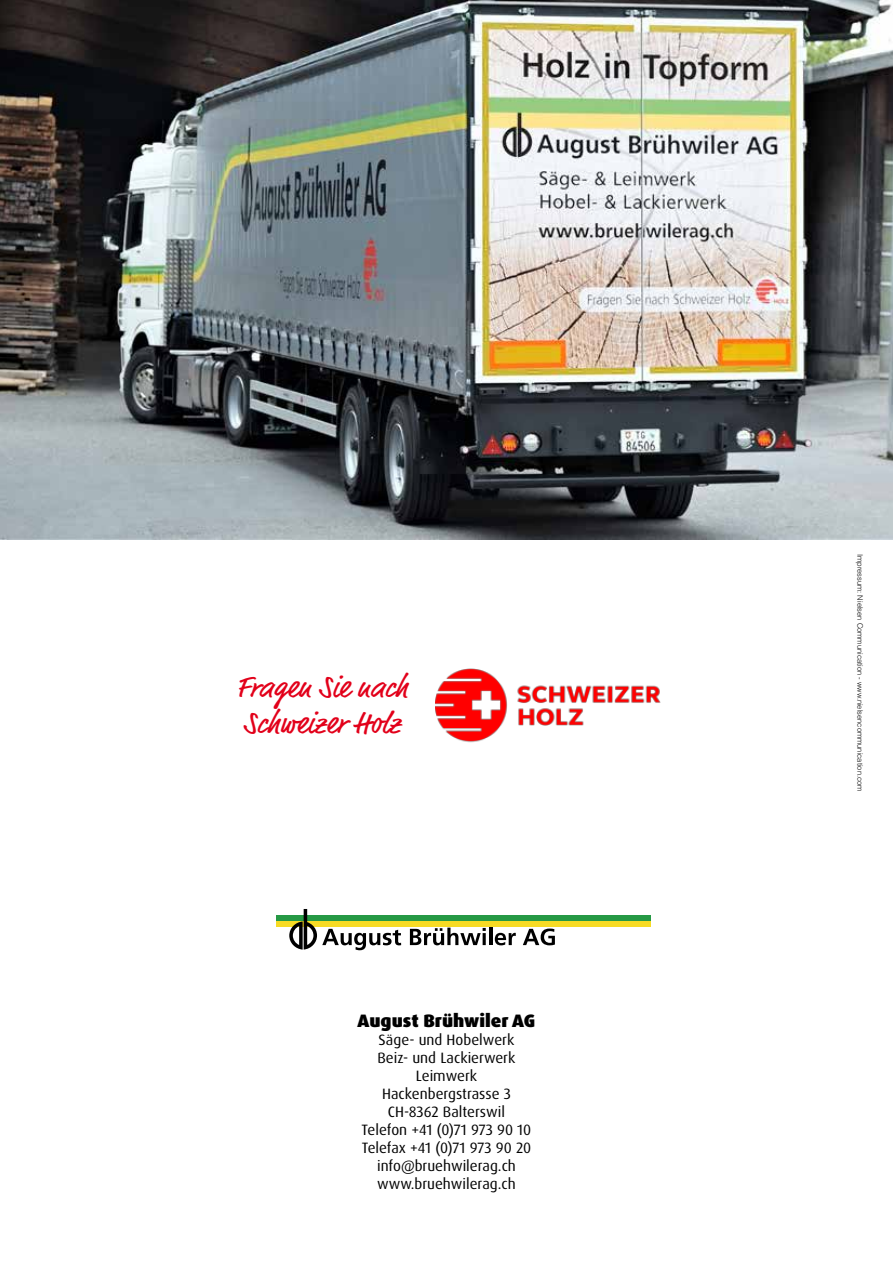
<style>
.page{position:relative;width:893px;height:1263px;background:#fff}
.page>*{position:absolute;margin:0;border:0;box-sizing:border-box;transform-origin:0 0}
.t1{font:30.6px/36.8px "Market Web";color:#e2001a}
.t2{font:900 18px "Dax OT";color:#000}
.t3{font:15px/18px "Dax OT";color:#000;text-align:center}
.t4{font:300 7.5px "Helvetica";color:#000}
</style>
<div class="page">
<img style="left:0;top:0;width:893px;height:539px">
<img style="left:435px;top:668px;width:226px;height:75px">
<div style="left:276px;top:915px;width:375px;height:6px;background:#269945"></div>
<div style="left:276px;top:921px;width:375px;height:6px;background:#f7db24"></div>
<svg style="left:410px;top:928px;width:76px;height:17px"></svg>
<hr style="left:489px;top:928px;width:3px;height:17px;background:#000">
<svg style="left:495px;top:933px;width:21px;height:12px"></svg>
<svg style="left:523px;top:928px;width:32px;height:17px"></svg>
<svg style="left:289px;top:909px;width:112px;height:41px"></svg>
<h1 class="t1" style="left:236px;top:671px;width:173px">Fragen Sie nach<br>Schweizer Holz</h1>
<p class="t2" style="left:358px;top:1009px;width:179px">August Brühwiler AG</p>
<p class="t3" style="left:362px;top:1031px;width:171px">Säge- und Hobelwerk<br>Beiz- und Lackierwerk<br>Leimwerk<br>Hackenbergstrasse 3<br>CH-8362 Balterswil<br>Telefon +41 (0)71 973 90 10<br>Telefax +41 (0)71 973 90 20 info@bruehwilerag.ch www.bruehwilerag.ch</p>
<p class="t4" style="left:865px;top:554px;width:239px;rotate:90deg">Impressum: nielsen communication - www.nielsencommunication.com</p>
</div>
